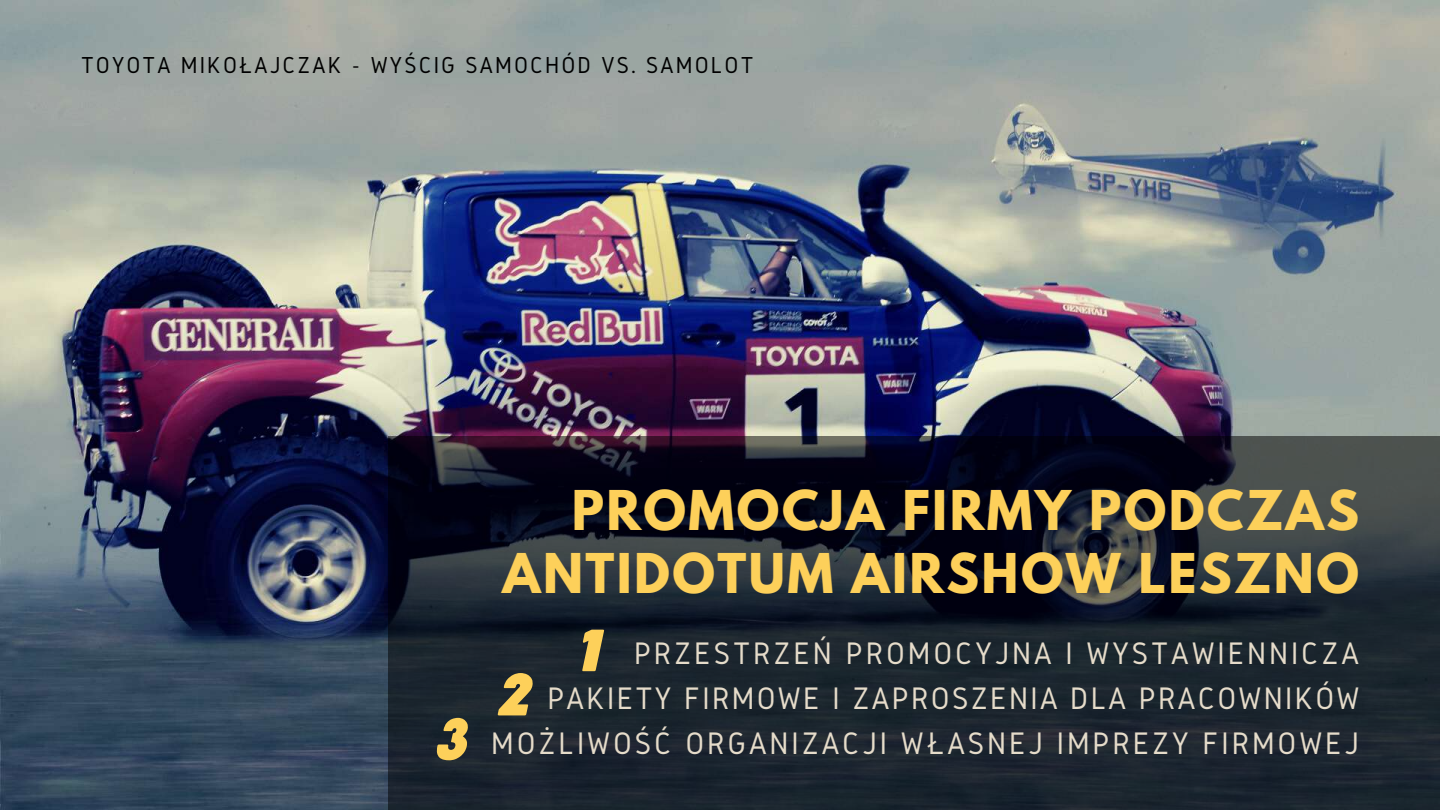
<style>
.page{position:relative;width:1440px;height:810px;background:#fff}
.page>*{position:absolute;margin:0;border:0;box-sizing:border-box;transform-origin:0 0}
.t1{font:italic 900 56px "Coco Gothic";color:#fdd05a}
.t2{font:700 48.6px/63px "League Spartan";letter-spacing:.05em;color:#fdd05a;text-align:right}
.t3{font:32.3px/45px "Gidole";letter-spacing:.09em;color:#e6dcca;text-align:right}
.t4{font:24px "Gidole";letter-spacing:.09em;color:#000}
</style>
<div class="page">
<img style="left:0;top:0;width:1440px;height:810px">
<svg style="left:388px;top:436px;width:1052px;height:374px;background:#1b222d"></svg>
<p class="t4" style="left:81px;top:52px;width:674px">TOYOTA MIKOŁAJCZAK - WYŚCIG SAMOCHÓD VS. SAMOLOT</p>
<h1 class="t1" style="left:433px;top:718px;width:35px">3</h1>
<h2 class="t2" style="left:503px;top:485px;width:858px">PROMOCJA FIRMY PODCZAS<br>ANTIDOTUM AIRSHOW LESZNO</h2>
<h1 class="t1" style="left:575px;top:630px;width:24px">1</h1>
<p class="t3" style="left:491px;top:630px;width:870px">PRZESTRZEŃ PROMOCYJNA I WYSTAWIENNICZA<br>PAKIETY FIRMOWE I ZAPROSZENIA DLA PRACOWNIKÓW<br>MOŻLIWOŚĆ ORGANIZACJI WŁASNEJ IMPREZY FIRMOWEJ</p>
<h1 class="t1" style="left:494px;top:674px;width:38px">2</h1>
</div>
